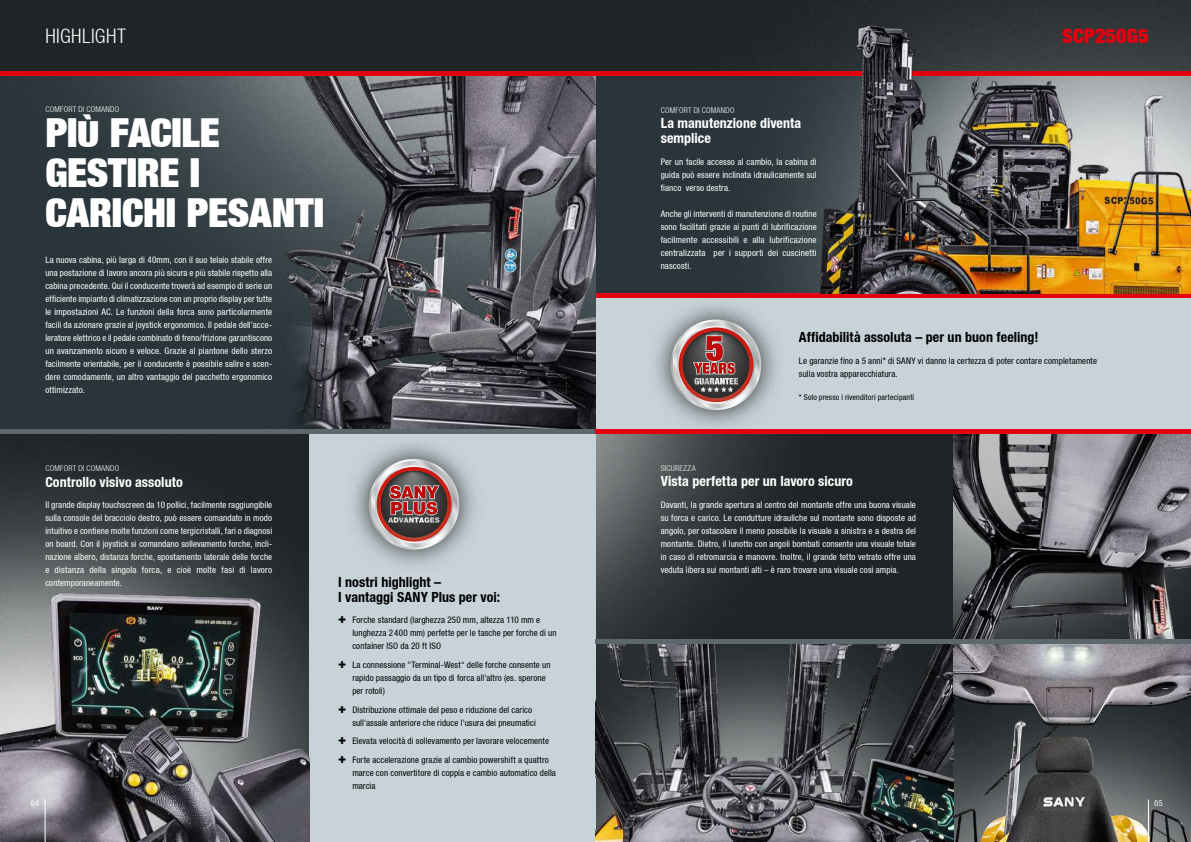
<style>
.page{position:relative;width:1191px;height:842px;background:#fff}
.page>*{position:absolute;margin:0;border:0;box-sizing:border-box;transform-origin:0 0}
.t1{font:900 40px/40px "Context Reprise Extra Black S Si Extra";letter-spacing:-.01em;color:#fff}
.t2{font:700 20px "Context Reprise Light Cond S Si";letter-spacing:.02em;color:#fff}
.t3{font:900 20px "Context Reprise Extra Black S Si Extra";letter-spacing:.005em;color:#e3000f}
.t4{font:700 condensed 14px/15px "Context Reprise Condensed S Si";letter-spacing:.005em;color:#fff}
.t5{font:700 condensed 14px/15px "Context Reprise Condensed S Si";color:#000}
.t6{font:9px/13px "Context Reprise Condensed S Si Condensed";letter-spacing:.015em;color:#fff;text-align:justify}
.t7{font:9px/13px "Context Reprise Condensed S Si Condensed";letter-spacing:.01em;color:#000}
.t8{font:700 8px "Context Reprise Light Cond S Si";letter-spacing:.03em;color:#fff}
.t9{font:8px "Context Reprise Condensed S Si Condensed";letter-spacing:.015em;color:#000}
.t10{font:8px "Context Reprise Condensed S Si Condensed";color:#fff}
.s1{font-size:36px}
.s2{font-family:"Context Reprise Extra Black S Si Extra";font-weight:900;font-size:13.5px}
</style>
<div class="page">
<div style="left:595px;top:297px;width:596px;height:132px;background:#c8d3d9"></div>
<img style="left:595px;top:433px;width:358px;height:207px">
<img style="left:953px;top:433px;width:238px;height:207px">
<img style="left:953px;top:644px;width:238px;height:198px">
<div style="left:0;top:0;width:1191px;height:72px;background:#1f2527"></div>
<svg style="left:595px;top:293px;width:596px;height:4px;background:#ce0e13"></svg>
<img style="left:0;top:75px;width:309px;height:362px">
<img style="left:595px;top:75px;width:213px;height:218px">
<img style="left:0;top:437px;width:309px;height:153px">
<div style="left:646px;top:295px;width:140px;height:140px;background:#000;opacity:.75"></div>
<svg style="left:667px;top:319px;width:97px;height:94px;background:#9a8283"></svg>
<div style="left:309px;top:433px;width:286px;height:409px;background:#c8d3d9"></div>
<div style="left:343px;top:434px;width:141px;height:140px;background:#000;opacity:.75"></div>
<svg style="left:365px;top:459px;width:97px;height:94px;background:#9c8282"></svg>
<img style="left:279px;top:75px;width:316px;height:354px">
<img style="left:0;top:590px;width:309px;height:252px">
<img style="left:595px;top:644px;width:358px;height:198px">
<hr style="left:595px;top:640px;width:596px;height:4px;background:#5d686d">
<hr style="left:0;top:429px;width:595px;height:4px;background:#5d686d">
<hr style="left:0;top:71px;width:1191px;height:4px;background:#e3000f">
<hr style="left:595px;top:429px;width:596px;height:4px;background:#e3000f">
<img style="left:808px;top:0;width:383px;height:293px">
<hr style="left:45px;top:799px;width:1px;height:43px;background:#fff">
<hr style="left:1148px;top:799px;width:1px;height:43px;background:#fff">
<h2 class="t2" style="left:45px;top:25px;width:82px">HIGHLIGHT</h2>
<h2 class="t3" style="left:1062px;top:23px;width:88px">SCP250G5</h2>
<p class="t8" style="left:45px;top:105px;width:75px">COMFORT DI COMANDO</p>
<h1 class="t1" style="left:45px;top:112px;width:280px">PI<span class="s1">Ù</span> FACILE<br>GESTIRE I<br>CARICHI PESANTI</h1>
<p class="t6" style="left:45px;top:254px;width:228px">La nuova cabina, più larga di 40mm, con il suo telaio stabile offre una postazione di lavoro ancora più sicura e più stabile rispetto alla cabina precedente. Qui il conducente troverà ad esempio di serie un efficiente impianto di climatizzazione con un proprio display per tutte le impostazioni AC. Le funzioni della forca sono particolarmente facili da azionare grazie al joystick ergonomico. Il pedale dell'acce&shy;leratore elettrico e il pedale combinato di freno/frizione garantiscono un avanzamento sicuro e veloce. Grazie al piantone dello sterzo facilmente orientabile, per il conducente è possibile salire e scen&shy;dere comodamente, un altro vantaggio del pacchetto ergonomico ottimizzato.</p>
<p class="t8" style="left:45px;top:464px;width:75px">COMFORT DI COMANDO</p>
<p class="t6" style="left:45px;top:498px;width:228px">Il grande display touchscreen da 10 pollici, facilmente raggiungibile sulla console del bracciolo destro, può essere comandato in modo intuitivo e contiene molte funzioni come tergicristalli, fari o diagnosi on board. Con il joystick si comandano sollevamento forche, incli&shy;nazione albero, distanza forche, spostamento laterale delle forche e distanza della singola forca, e cioè molte fasi di lavoro contemporaneamente.</p>
<h3 class="t4" style="left:45px;top:474px;width:139px">Controllo visivo assoluto</h3>
<h3 class="t5" style="left:338px;top:574px;width:163px">I nostri highlight –<br>I vantaggi SANY Plus per voi:</h3>
<p class="t7" style="left:352px;top:613px;width:206px;text-indent:-14px"><span class="s2">+</span> Forche standard (larghezza 250 mm, altezza 110 mm e lunghezza 2 400 mm) perfette per le tasche per forche di un container ISO da 20 ft ISO</p>
<p class="t7" style="left:352px;top:658px;width:200px;text-indent:-14px"><span class="s2">+</span> La connessione "Terminal-West“ delle forche consente un rapido passaggio da un tipo di forca all'altro (es. sperone per rotoli)</p>
<p class="t7" style="left:352px;top:703px;width:185px;text-indent:-14px"><span class="s2">+</span> Distribuzione ottimale del peso e riduzione del carico sull'assale anteriore che riduce l'usura dei pneumatici</p>
<p class="t7" style="left:338px;top:732px;width:212px;line-height:18.7px"><span class="s2">+</span> Elevata velocità di sollevamento per lavorare velocemente <span class="s2">+</span> Forte accelerazione grazie al cambio powershift a quattro</p>
<p class="t7" style="left:352px;top:766px;width:205px">marce con convertitore di coppia e cambio automatico della marcia</p>
<p class="t8" style="left:660px;top:105px;width:75px">COMFORT DI COMANDO</p>
<h3 class="t4" style="left:660px;top:116px;width:142px">La manutenzione diventa semplice</h3>
<p class="t6" style="left:660px;top:155px;width:157px">Per un facile accesso al cambio, la cabina di guida può essere inclinata idraulicamente sul fianco verso destra.</p>
<p class="t6" style="left:660px;top:207px;width:157px">Anche gli interventi di manutenzione di routine sono facilitati grazie ai punti di lubrificazione facilmente accessibili e alla lubrificazione centralizzata per i supporti dei cuscinetti nascosti.</p>
<h3 class="t5" style="left:799px;top:330px;width:241px">Affidabilità assoluta – per un buon feeling!</h3>
<p class="t7" style="left:799px;top:354px;width:300px">Le garanzie fino a 5 anni* di SANY vi danno la certezza di poter contare completamente sulla vostra apparecchiatura.</p>
<p class="t9" style="left:799px;top:392px;width:117px">* Solo presso i rivenditori partecipanti</p>
<p class="t8" style="left:660px;top:463px;width:37px">SICUREZZA</p>
<p class="t6" style="left:660px;top:498px;width:257px">Davanti, la grande apertura al centro del montante offre una buona visuale su forca e carico. Le condutture idrauliche sul montante sono disposte ad angolo, per ostacolare il meno possibile la visuale a sinistra e a destra del montante. Dietro, il lunotto con angoli bombati consente una visuale totale in caso di retromarcia e manovre. Inoltre, il grande tetto vetrato offre una veduta libera sui montanti alti – è raro trovare una visuale così ampia.</p>
<h3 class="t4" style="left:660px;top:474px;width:194px">Vista perfetta per un lavoro sicuro</h3>
<p class="t10" style="left:31px;top:798px;width:10px">04</p>
<p class="t10" style="left:1154px;top:798px;width:9px">05</p>
</div>
